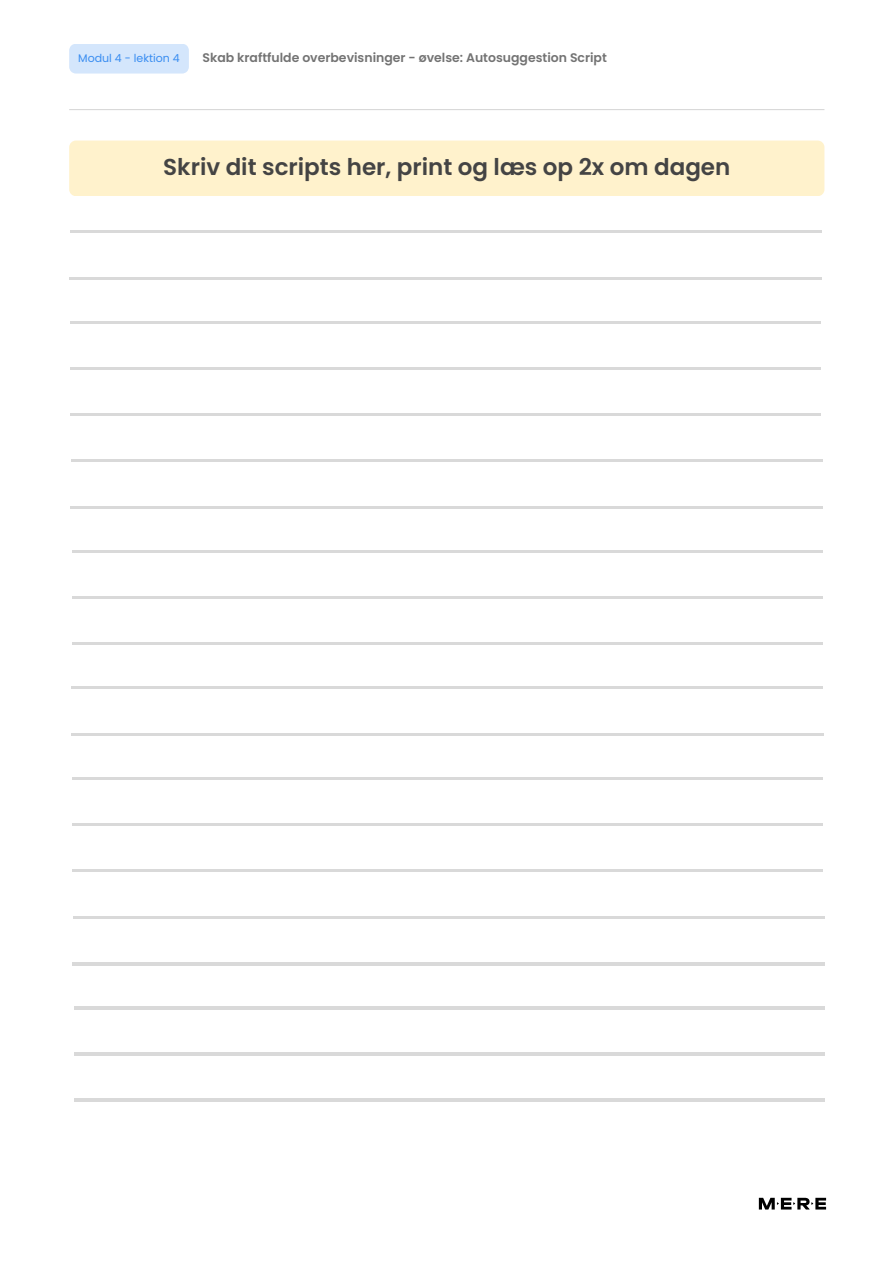
<style>
.page{position:relative;width:894px;height:1264px;background:#fff}
.page>*{position:absolute;margin:0;border:0;box-sizing:border-box;transform-origin:0 0}
.t1{font:600 22.95px "Poppins";color:#444}
.t2{font:600 12.45px "Poppins";color:#737373}
.t3{font:10.95px "Poppins";color:#398df1}
</style>
<div class="page">
<hr style="left:70px;top:230px;width:750px;height:2px;background:#d9d9d9">
<hr style="left:69px;top:277px;width:751px;height:2px;background:#d9d9d9">
<hr style="left:70px;top:321px;width:750px;height:2px;background:#d9d9d9">
<hr style="left:70px;top:367px;width:750px;height:2px;background:#d9d9d9">
<hr style="left:70px;top:413px;width:750px;height:2px;background:#d9d9d9">
<hr style="left:71px;top:459px;width:751px;height:3px;background:#d9d9d9">
<hr style="left:70px;top:506px;width:752px;height:2px;background:#d9d9d9">
<hr style="left:72px;top:550px;width:750px;height:3px;background:#d9d9d9">
<hr style="left:72px;top:596px;width:750px;height:2px;background:#d9d9d9">
<hr style="left:72px;top:642px;width:750px;height:2px;background:#d9d9d9">
<hr style="left:72px;top:686px;width:750px;height:3px;background:#d9d9d9">
<hr style="left:71px;top:733px;width:751px;height:2px;background:#d9d9d9">
<hr style="left:72px;top:777px;width:750px;height:3px;background:#d9d9d9">
<hr style="left:72px;top:823px;width:750px;height:2px;background:#d9d9d9">
<hr style="left:72px;top:869px;width:750px;height:2px;background:#d9d9d9">
<hr style="left:73px;top:916px;width:751px;height:2px;background:#d9d9d9">
<hr style="left:72px;top:962px;width:752px;height:3px;background:#d9d9d9">
<hr style="left:74px;top:1006px;width:750px;height:3px;background:#d9d9d9">
<hr style="left:74px;top:1052px;width:750px;height:3px;background:#d9d9d9">
<hr style="left:74px;top:1098px;width:750px;height:3px;background:#d9d9d9">
<hr style="left:69px;top:109px;width:755px;height:1px;background:#d9d9d9">
<svg style="left:758px;top:1197px;width:67px;height:12px"></svg>
<div style="left:69px;top:140px;width:755px;height:56px;background:#fff2cc;border-radius:7px"></div>
<div style="left:69px;top:44px;width:120px;height:30px;background:#d4e6fc"></div>
<p class="t3" style="left:78px;top:50px;width:103px">Modul 4 - lektion 4</p>
<p class="t2" style="left:202px;top:49px;width:406px">Skab kraftfulde overbevisninger - øvelse: Autosuggestion Script</p>
<h2 class="t1" style="left:163px;top:151px;width:568px">Skriv dit scripts her, print og læs op 2x om dagen</h2>
</div>
